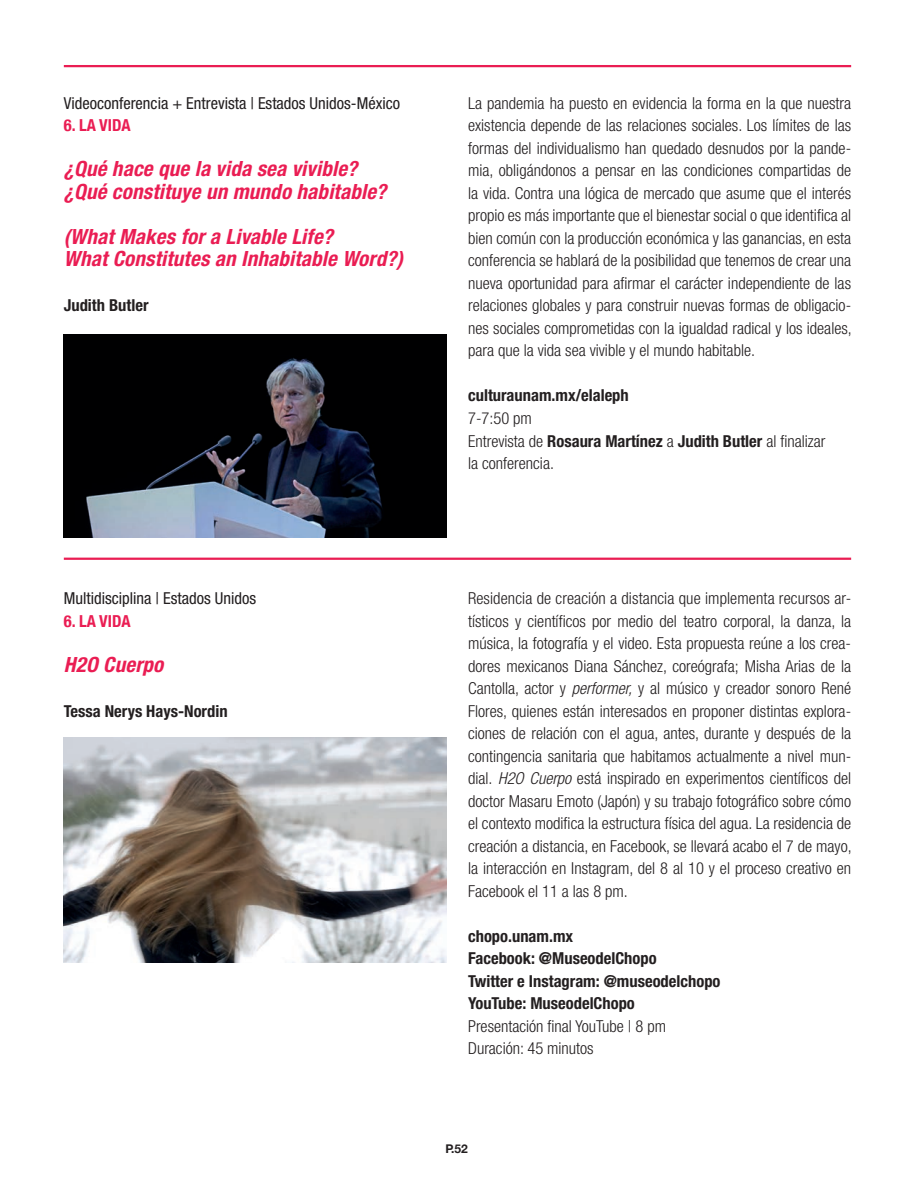
<style>
.page{position:relative;width:915px;height:1191px;background:#fff}
.page>*{position:absolute;margin:0;border:0;box-sizing:border-box;transform-origin:0 0}
.t1{font:italic 700 condensed 21px/22.5px "Helvetica Neue";letter-spacing:.01em;color:#ea1d53}
.t2{font:300 condensed 16.5px/22.5px "Helvetica Neue";color:#231f20;text-align:justify}
.t3{font:700 condensed 16.5px/22.5px "Helvetica Neue";color:#231f20}
.t4{font:condensed 16.5px "Helvetica Neue";color:#231f20}
.t5{font:700 condensed 16.5px "Helvetica Neue";color:#ea1d53}
.t6{font:700 12px "Helvetica Neue";color:#231f20}
.s1{font-weight:700}
.s2{font-style:italic}
</style>
<div class="page">
<hr style="left:64px;top:65px;width:786px;height:2px;background:#ea1d53">
<img style="left:64px;top:335px;width:382px;height:202px">
<hr style="left:64px;top:557px;width:786px;height:3px;background:#ea1d53">
<img style="left:64px;top:737px;width:382px;height:225px">
<p class="t4" style="left:64px;top:93px;width:338px">Videoconferencia + Entrevista | Estados Unidos-México</p>
<p class="t5" style="left:64px;top:112px;width:68px">6. LA VIDA</p>
<p class="t1" style="left:64px;top:157px;width:324px">¿Qué hace que la vida sea vivible? ¿Qué constituye un mundo habitable?</p>
<p class="t1" style="left:64px;top:225px;width:340px">(What Makes for a Livable Life?<br>What Constitutes an Inhabitable Word?)</p>
<p class="t3" style="left:64px;top:294px;width:86px">Judith Butler</p>
<p class="t2" style="left:468px;top:92px;width:385px">La pandemia ha puesto en evidencia la forma en la que nuestra existencia depende de las relaciones sociales. Los límites de las formas del individualismo han quedado desnudos por la pande&shy;mia, obligándonos a pensar en las condiciones compartidas de la vida. Contra una lógica de mercado que asume que el interés propio es más importante que el bienestar social o que identifica al bien común con la producción económica y las ganancias, en esta conferencia se hablará de la posibilidad que tenemos de crear una nueva oportunidad para afirmar el carácter independiente de las relaciones globales y para construir nuevas formas de obligacio&shy;nes sociales comprometidas con la igualdad radical y los ideales, para que la vida sea vivible y el mundo habitable.</p>
<p class="t3" style="left:468px;top:384px;width:162px">culturaunam.mx/elaleph</p>
<p class="t2" style="left:468px;top:407px;width:358px;text-align:left">7-7:50 pm<br>Entrevista de <span class="s1">Rosaura Martínez</span> a <span class="s1">Judith Butler</span> al finalizar la conferencia.</p>
<p class="t4" style="left:64px;top:588px;width:194px">Multidisciplina | Estados Unidos</p>
<p class="t5" style="left:64px;top:607px;width:68px">6. LA VIDA</p>
<p class="t1" style="left:64px;top:652px;width:101px">H2O Cuerpo</p>
<p class="t3" style="left:64px;top:699px;width:165px">Tessa Nerys Hays-Nordin</p>
<p class="t2" style="left:468px;top:587px;width:385px">Residencia de creación a distancia que implementa recursos ar&shy;tísticos y científicos por medio del teatro corporal, la danza, la música, la fotografía y el video. Esta propuesta reúne a los crea&shy;dores mexicanos Diana Sánchez, coreógrafa; Misha Arias de la Cantolla, actor y <span class="s2">performer,</span> y al músico y creador sonoro René Flores, quienes están interesados en proponer distintas explora&shy;ciones de relación con el agua, antes, durante y después de la contingencia sanitaria que habitamos actualmente a nivel mun&shy;dial. <span class="s2">H2O Cuerpo</span> está inspirado en experimentos científicos del doctor Masaru Emoto (Japón) y su trabajo fotográfico sobre cómo el contexto modifica la estructura física del agua. La residencia de creación a distancia, en Facebook, se llevará acabo el 7 de mayo, la interacción en Instagram, del 8 al 10 y el proceso creativo en Facebook el 11 a las 8 pm.</p>
<p class="t3" style="left:468px;top:924px;width:254px">chopo.unam.mx<br>Facebook: @MuseodelChopo<br>Twitter e Instagram: @museodelchopo<br>YouTube: MuseodelChopo</p>
<p class="t2" style="left:468px;top:1014px;width:199px">Presentación final YouTube | 8 pm<br>Duración: 45 minutos</p>
<p class="t6" style="left:445px;top:1139px;width:24px">P.52</p>
</div>
